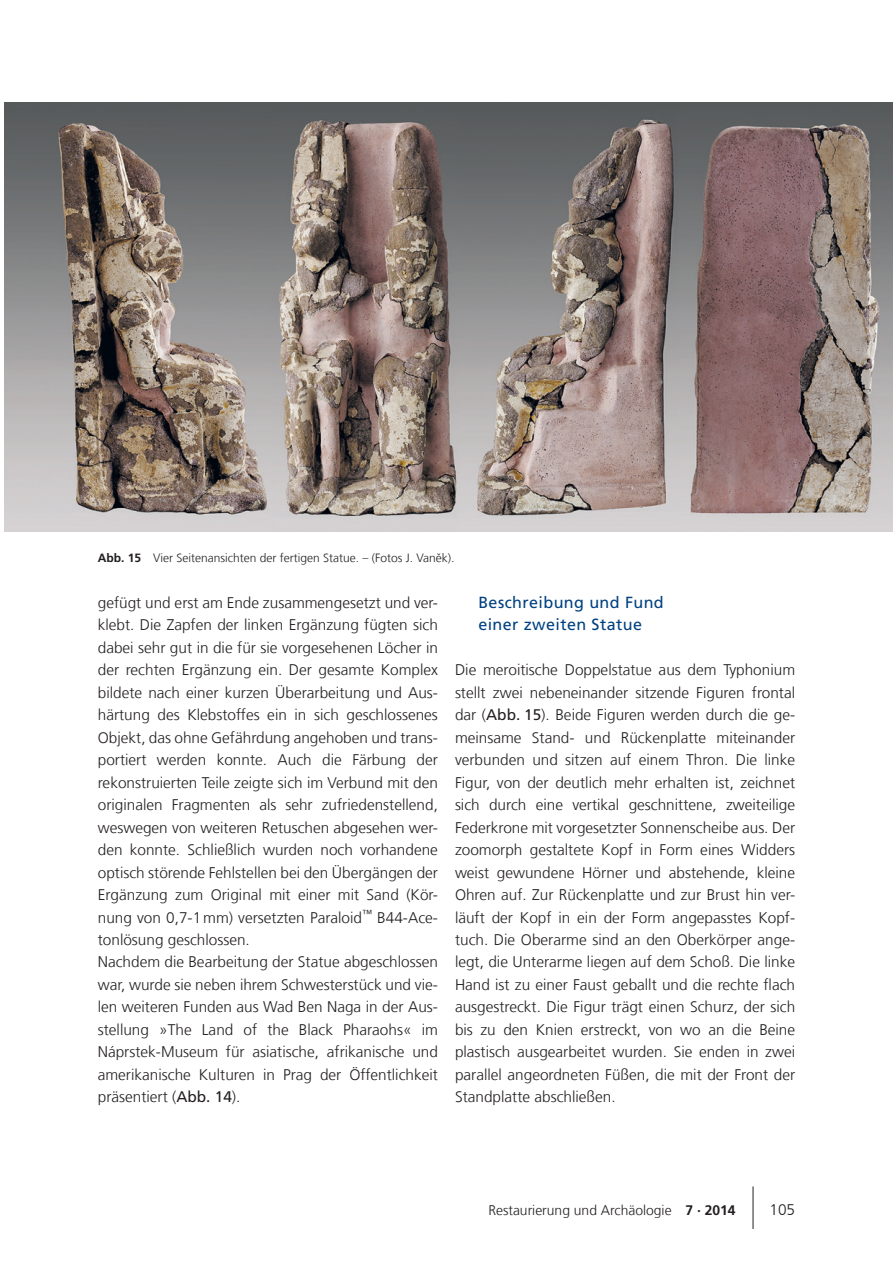
<style>
.page{position:relative;width:893px;height:1263px;background:#fff}
.page>*{position:absolute;margin:0;border:0;box-sizing:border-box;transform-origin:0 0}
.RA_Überschrift_1{font:16.2px/22.5px "Frutiger LT Com";letter-spacing:.025em;color:#014181}
.RA_Text_10_25_Raster{font:300 15.3px/22.5px "Frutiger LT Com";color:#231f20;text-align:justify}
.t1{font:300 13.8px "Frutiger LT Com";color:#231f20}
.RA_BU{font:300 12px "Frutiger LT Com";color:#231f20}
.s1{font-weight:700}
.s2{font-weight:400}
</style>
<div class="page">
<hr style="left:753px;top:1186px;width:1px;height:43px;background:#231f20">
<img style="left:4px;top:102px;width:889px;height:429px">
<p class="RA_BU" style="left:98px;top:551px;width:358px"><span class="s1">Abb. 15</span> Vier Seitenansichten der fertigen Statue. – (Fotos J. Vaněk).</p>
<p class="RA_Text_10_25_Raster" style="left:98px;top:591px;width:342px">gefügt und erst am Ende zusammengesetzt und ver&shy;klebt. Die Zapfen der linken Ergänzung fügten sich dabei sehr gut in die für sie vorgesehenen Löcher in der rechten Ergänzung ein. Der gesamte Komplex bildete nach einer kurzen Überarbeitung und Aus&shy;härtung des Klebstoffes ein in sich geschlossenes Objekt, das ohne Gefährdung angehoben und trans&shy;portiert werden konnte. Auch die Färbung der rekonstruierten Teile zeigte sich im Verbund mit den originalen Fragmenten als sehr zufriedenstellend, weswegen von weiteren Retuschen abgesehen wer&shy;den konnte. Schließlich wurden noch vorhandene optisch störende Fehlstellen bei den Übergängen der Ergänzung zum Original mit einer mit Sand (Kör&shy;nung von 0,7-1mm) versetzten Paraloid<sup>™</sup> B44-Ace&shy;tonlösung geschlossen.</p>
<p class="RA_Text_10_25_Raster" style="left:98px;top:951px;width:342px">Nachdem die Bearbeitung der Statue abgeschlossen war, wurde sie neben ihrem Schwesterstück und vie&shy;len weiteren Funden aus Wad Ben Naga in der Aus&shy;stellung »The Land of the Black Pharaohs« im Náprstek-Museum für asiatische, afrikanische und amerikanische Kulturen in Prag der Öffentlichkeit präsentiert (<span class="s2">Abb. 14</span>).</p>
<p class="RA_Überschrift_1" style="left:478px;top:591px;width:187px">Beschreibung und Fund einer zweiten Statue</p>
<p class="RA_Text_10_25_Raster" style="left:455px;top:659px;width:342px">Die meroitische Doppelstatue aus dem Typhonium stellt zwei nebeneinander sitzende Figuren frontal dar (<span class="s2">Abb. 15</span>). Beide Figuren werden durch die ge&shy;meinsame Stand- und Rückenplatte miteinander verbunden und sitzen auf einem Thron. Die linke Figur, von der deutlich mehr erhalten ist, zeichnet sich durch eine vertikal geschnittene, zweiteilige Federkrone mit vorgesetzter Sonnenscheibe aus. Der zoomorph gestaltete Kopf in Form eines Widders weist gewundene Hörner und abstehende, kleine Ohren auf. Zur Rückenplatte und zur Brust hin ver&shy;läuft der Kopf in ein der Form angepasstes Kopf&shy;tuch. Die Oberarme sind an den Oberkörper ange&shy;legt, die Unterarme liegen auf dem Schoß. Die linke Hand ist zu einer Faust geballt und die rechte flach ausgestreckt. Die Figur trägt einen Schurz, der sich bis zu den Knien erstreckt, von wo an die Beine plastisch ausgearbeitet wurden. Sie enden in zwei parallel angeordneten Füßen, die mit der Front der Standplatte abschließen.</p>
<p class="t1" style="left:488px;top:1202px;width:249px">Restaurierung und Archäologie <span class="s1">7 · 2014</span></p>
<p class="RA_Text_10_25_Raster" style="left:769px;top:1198px;width:27px">105</p>
</div>
